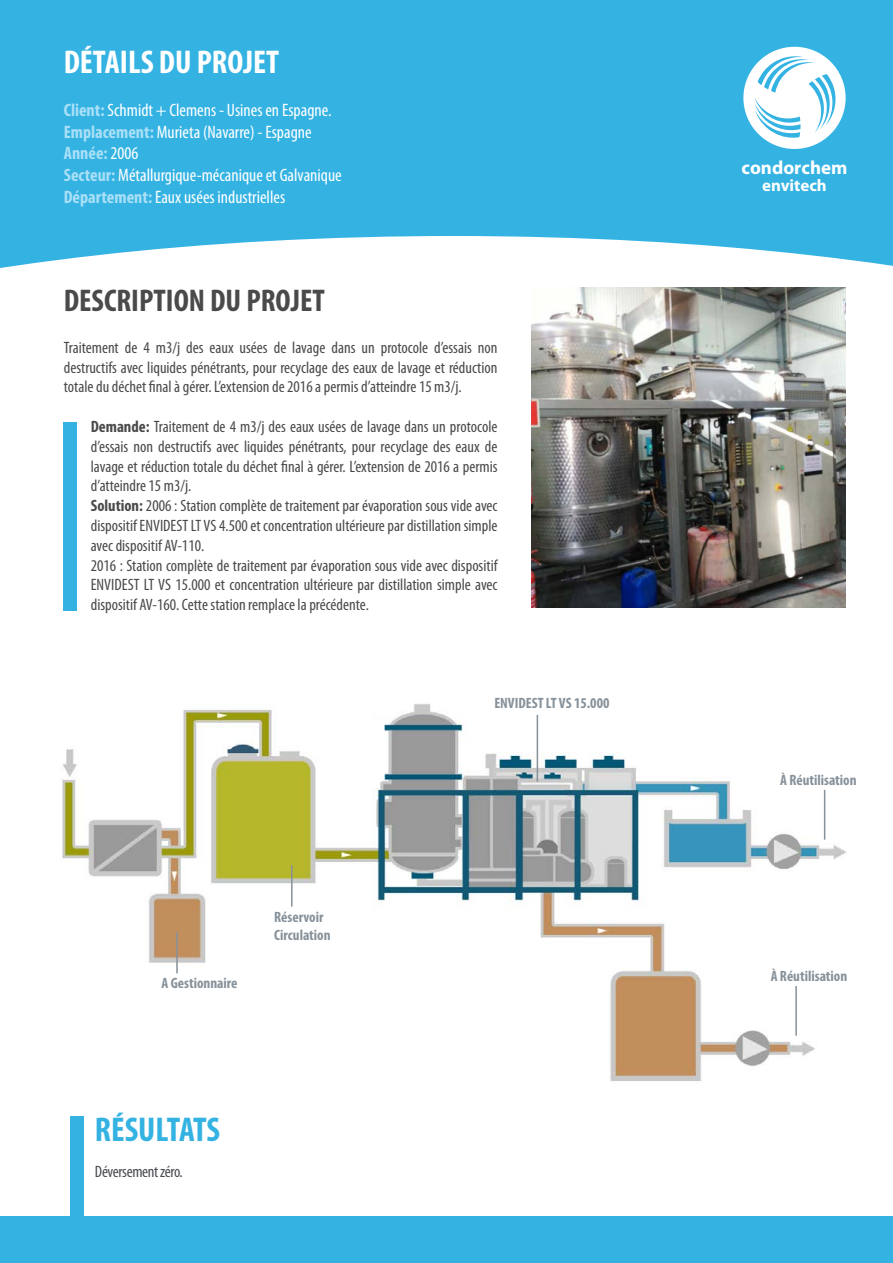
<style>
.page{position:relative;width:893px;height:1263px;background:#fff}
.page>*{position:absolute;margin:0;border:0;box-sizing:border-box;transform-origin:0 0}
.t1{font:700 condensed 34.5px "Myriad Pro";color:#34b3e3}
.t2{font:700 condensed 33px "Myriad Pro";color:#fff}
.t3{font:700 condensed 31.5px "Myriad Pro";color:#4a4a4a}
.t4{font:700 18.9px "Myriad Pro";color:#fff}
.t5{font:condensed 18px/21.6px "Myriad Pro";color:#fff}
.t6{font:700 16.8px "Myriad Pro";color:#fff}
.t7{font:condensed 16.5px/19.8px "Myriad Pro";color:#4a4a4a;text-align:justify}
.t8{font:condensed 16.5px "Myriad Pro";letter-spacing:-.02em;color:#494b52}
.t9{font:700 condensed 15px/18px "Myriad Pro";color:#86919a}
.s1{font-weight:700;color:#aae0f7}
.s2{font-weight:700}
</style>
<div class="page">
<div style="left:0;top:0;width:893px;height:236px;background:#34b3e3"></div>
<svg style="left:0;top:236px;width:893px;height:375px"></svg>
<img style="left:62px;top:704px;width:785px;height:378px">
<img style="left:531px;top:288px;width:315px;height:320px">
<div style="left:64px;top:422px;width:13px;height:188px;background:#34b3e3"></div>
<div style="left:70px;top:1116px;width:13px;height:146px;background:#34b3e3"></div>
<div style="left:0;top:1216px;width:893px;height:47px;background:#34b3e3"></div>
<hr style="left:824px;top:790px;width:1px;height:50px;background:#86919a">
<hr style="left:537px;top:715px;width:1px;height:67px;background:#86919a">
<hr style="left:176px;top:932px;width:2px;height:41px;background:#86919a">
<hr style="left:291px;top:865px;width:2px;height:42px;background:#86919a">
<hr style="left:795px;top:986px;width:2px;height:50px;background:#86919a">
<div style="left:743px;top:47px;width:103px;height:102px;background:#fff;border-radius:50%"></div>
<svg style="left:754px;top:56px;width:81px;height:82px"></svg>
<h2 class="t2" style="left:64px;top:44px;width:217px">DÉTAILS DU PROJET</h2>
<p class="t5" style="left:64px;top:99px;width:279px"><span class="s1">Client:</span> Schmidt + Clemens - Usines en Espagne.<br><span class="s1">Emplacement:</span> Murieta (Navarre) - Espagne <span class="s1">Année:</span> 2006<br><span class="s1">Secteur:</span> Métallurgique-mécanique et Galvanique <span class="s1">Département:</span> Eaux usées industrielles</p>
<h3 class="t3" style="left:64px;top:283px;width:263px">DESCRIPTION DU PROJET</h3>
<p class="t7" style="left:64px;top:337px;width:435px">Traitement de 4 m3/j des eaux usées de lavage dans un protocole d’essais non destructifs avec liquides pénétrants, pour recyclage des eaux de lavage et réduction totale du déchet final à gérer. L’extension de 2016 a permis d’atteindre 15 m3/j.</p>
<p class="t7" style="left:91px;top:416px;width:408px;text-indent:-27px"><span class="s2">• Demande:</span> Traitement de 4 m3/j des eaux usées de lavage dans un protocole d’essais non destructifs avec liquides pénétrants, pour recyclage des eaux de lavage et réduction totale du déchet final à gérer. L’extension de 2016 a permis d’atteindre 15 m3/j.</p>
<p class="t7" style="left:91px;top:496px;width:408px;text-indent:-27px"><span class="s2">• Solution:</span> 2006 : Station complète de traitement par évaporation sous vide avec dispositif ENVIDEST LT VS 4.500 et concentration ultérieure par distillation simple avec dispositif AV-110.</p>
<p class="t7" style="left:91px;top:555px;width:408px;text-indent:-27px">• 2016 : Station complète de traitement par évaporation sous vide avec dispositif ENVIDEST LT VS 15.000 et concentration ultérieure par distillation simple avec dispositif AV-160. Cette station remplace la précédente.</p>
<p class="t9" style="left:162px;top:974px;width:78px">A Gestionnaire</p>
<p class="t9" style="left:274px;top:908px;width:58px">Réservoir<br>Circulation</p>
<h1 class="t1" style="left:95px;top:1110px;width:127px">RÉSULTATS</h1>
<p class="t8" style="left:95px;top:1161px;width:89px">Déversement zéro.</p>
<p class="t9" style="left:494px;top:694px;width:117px">ENVIDEST LT VS 15.000</p>
<p class="t4" style="left:742px;top:157px;width:107px">condorchem</p>
<p class="t6" style="left:762px;top:176px;width:66px">envitech</p>
<p class="t9" style="left:780px;top:771px;width:78px">À Réutilisation</p>
<p class="t9" style="left:771px;top:967px;width:78px">À Réutilisation</p>
</div>
